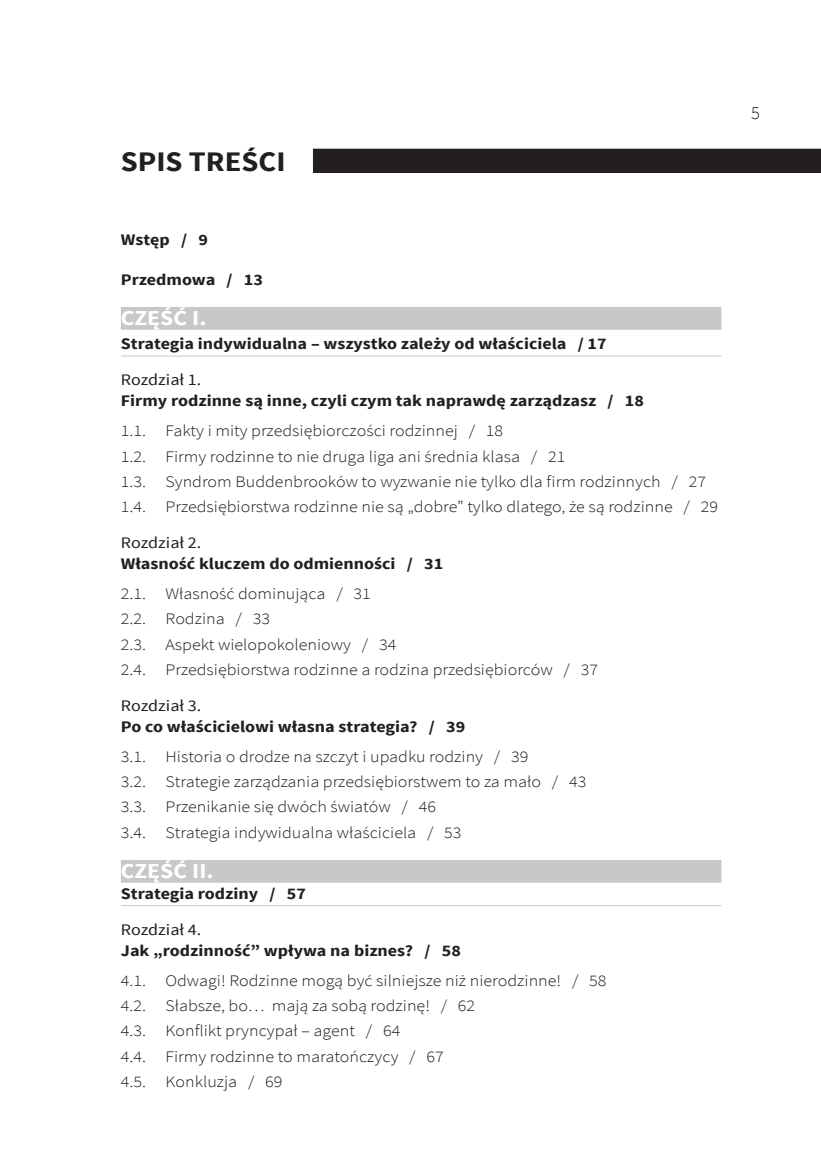
<style>
.page{position:relative;width:821px;height:1168px;background:#fff}
.page>*{position:absolute;margin:0;border:0;box-sizing:border-box;transform-origin:0 0}
.t1{font:700 28.18px "Source Sans Pro";color:#231f20;scale:1.08 1}
.t2{font:700 21.18px "Source Sans Pro";color:#fff;scale:1.12 1}
.t3{font:300 18.38px "Source Sans Pro";color:#231f20}
.t4{font:300 16.1px/25.2px "Source Sans Pro";color:#231f20;scale:1.12 1}
.t5{font:700 16.1px "Source Sans Pro";color:#231f20;scale:1.12 1}
.t6{font:16.1px "Source Sans Pro";color:#231f20;scale:1.12 1}
</style>
<div class="page">
<div style="left:313px;top:149px;width:508px;height:24px;background:#231f20"></div>
<div style="left:121px;top:307px;width:600px;height:23px;background:#c7c8ca"></div>
<hr style="left:121px;top:355px;width:600px;height:1px;background:#c7c8ca">
<div style="left:121px;top:859px;width:600px;height:23px;background:#c7c8ca"></div>
<hr style="left:121px;top:905px;width:600px;height:1px;background:#c7c8ca">
<h1 class="t1" style="left:121px;top:143px;width:154px">SPIS TREŚCI</h1>
<p class="t5" style="left:121px;top:229px;width:79px">Wstęp / 9</p>
<p class="t5" style="left:121px;top:269px;width:128px">Przedmowa / 13</p>
<h2 class="t2" style="left:121px;top:304px;width:78px">CZĘŚĆ I.</h2>
<p class="t5" style="left:121px;top:333px;width:435px">Strategia indywidualna – wszystko zależy od właściciela / 17</p>
<p class="t6" style="left:121px;top:370px;width:73px">Rozdział 1.</p>
<p class="t5" style="left:121px;top:390px;width:468px">Firmy rodzinne są inne, czyli czym tak naprawdę zarządzasz / 18</p>
<p class="t4" style="left:121px;top:418px;width:534px">1.1. Fakty i mity przedsiębiorczości rodzinnej / 18<br>1.2. Firmy rodzinne to nie druga liga ani średnia klasa / 21<br>1.3. Syndrom Buddenbrooków to wyzwanie nie tylko dla firm rodzinnych / 27<br>1.4. Przedsiębiorstwa rodzinne nie są „dobre” tylko dlatego, że są rodzinne / 29</p>
<p class="t6" style="left:121px;top:532px;width:73px">Rozdział 2.</p>
<p class="t5" style="left:121px;top:553px;width:289px">Własność kluczem do odmienności / 31</p>
<p class="t4" style="left:121px;top:581px;width:427px">2.1. Własność dominująca / 31<br>2.2. Rodzina / 33<br>2.3. Aspekt wielopokoleniowy / 34<br>2.4. Przedsiębiorstwa rodzinne a rodzina przedsiębiorców / 37</p>
<p class="t6" style="left:121px;top:695px;width:73px">Rozdział 3.</p>
<p class="t5" style="left:121px;top:716px;width:309px">Po co właścicielowi własna strategia? / 39</p>
<p class="t4" style="left:121px;top:744px;width:417px">3.1. Historia o drodze na szczyt i upadku rodziny / 39<br>3.2. Strategie zarządzania przedsiębiorstwem to za mało / 43<br>3.3. Przenikanie się dwóch światów / 46<br>3.4. Strategia indywidualna właściciela / 53</p>
<h2 class="t2" style="left:121px;top:857px;width:84px">CZĘŚĆ II.</h2>
<p class="t5" style="left:121px;top:883px;width:167px">Strategia rodziny / 57</p>
<p class="t6" style="left:121px;top:919px;width:73px">Rozdział 4.</p>
<p class="t5" style="left:121px;top:940px;width:305px">Jak „rodzinność” wpływa na biznes? / 58</p>
<p class="t4" style="left:121px;top:968px;width:435px">4.1. Odwagi! Rodzinne mogą być silniejsze niż nierodzinne! / 58<br>4.2. Słabsze, bo… mają za sobą rodzinę! / 62<br>4.3. Konflikt pryncypał – agent / 64<br>4.4. Firmy rodzinne to maratończycy / 67<br>4.5. Konkluzja / 69</p>
<p class="t3" style="left:751px;top:102px;width:10px">5</p>
</div>
